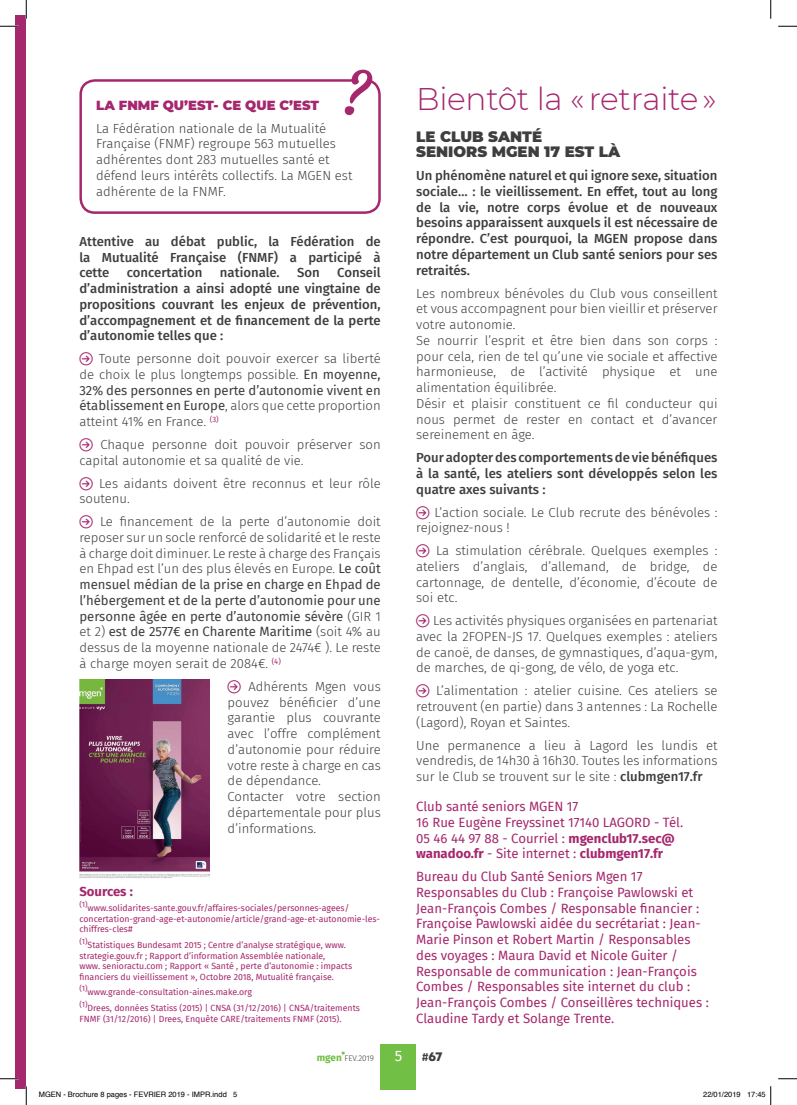
<style>
.page{position:relative;width:797px;height:1105px;background:#fff}
.page>*{position:absolute;margin:0;border:0;box-sizing:border-box;transform-origin:0 0}
.t1{font:300 31.25px "Montserrat";letter-spacing:-.01em;color:#a5276d}
.t2{font:900 15px/15px "Montserrat";color:#3e3e3f}
.t3{font:15px "Fira Sans";color:#fff}
.t4{font:300 13.12px/15.8px "Fira Sans";color:#3e3e3f}
.t5{font:500 13.12px/15.8px "Fira Sans";color:#3e3e3f;text-align:justify}
.t6{font:13.12px/15.8px "Fira Sans";color:#a5276d}
.t7{font:900 13.12px "Montserrat";color:#a5276d}
.t8{font:700 13.12px "Fira Sans";color:#a5276d}
.t9{font:12.88px "Mont Heavy DEMO";color:#3e3e3f}
.t10{font:8.75px/10.5px "Fira Sans";color:#a5276d}
.t11{font:300 8.12px "Fira Sans";color:#3e3e3f}
.t12{font:7.62px "Fira Sans";color:#a5276d}
.t13{font:7.5px "Helvetica";color:#000}
.s1{font-family:"Arrowstfb";font-weight:400;color:#a5276d}
.s2{font-weight:500}
.s3{font-weight:700}
.s4{font-weight:400}
.s5{font-weight:700;font-size:10px;color:#71bf44}
.s6{font-family:"Fira Sans";font-weight:500;font-size:11.62px}
</style>
<div class="page">
<div style="left:79px;top:79px;width:302px;height:135px;border:2px solid #a5276d;border-radius:14px"></div>
<svg style="left:345px;top:70px;width:27px;height:45px"></svg>
<div style="left:16px;top:16px;width:10px;height:1073px;background:#a5276d"></div>
<img style="left:79px;top:679px;width:131px;height:199px">
<div style="left:381px;top:1044px;width:35px;height:45px;background:#71bf44"></div>
<svg style="left:341px;top:1051px;width:4px;height:4px"></svg>
<svg style="left:0;top:25px;width:19px;height:2px"></svg>
<svg style="left:778px;top:25px;width:19px;height:2px"></svg>
<svg style="left:0;top:1078px;width:19px;height:1px"></svg>
<svg style="left:778px;top:1078px;width:19px;height:1px"></svg>
<svg style="left:25px;top:0;width:2px;height:19px"></svg>
<svg style="left:25px;top:1086px;width:2px;height:19px"></svg>
<svg style="left:770px;top:0;width:1px;height:19px"></svg>
<svg style="left:770px;top:1086px;width:1px;height:19px"></svg>
<h1 class="t1" style="left:416px;top:77px;width:302px">Bientôt la « retraite»</h1>
<p class="t2" style="left:416px;top:129px;width:206px">LE CLUB SANTÉ<br>SENIORS MGEN 17 EST LÀ</p>
<p class="t5" style="left:416px;top:167px;width:303px">Un phénomène naturel et qui ignore sexe, situation sociale… : le vieillissement. En effet, tout au long de la vie, notre corps évolue et de nouveaux besoins apparaissent auxquels il est nécessaire de répondre. C’est pourquoi, la MGEN propose dans notre département un Club santé seniors pour ses retraités.</p>
<p class="t4" style="left:416px;top:285px;width:303px">Les nombreux bénévoles du Club vous conseillent et vous accompagnent pour bien vieillir et préserver votre autonomie.<br>Se nourrir l’esprit et être bien dans son corps : pour cela, rien de tel qu’une vie sociale et affective harmonieuse, de l’activité physique et une alimentation équilibrée.<br>Désir et plaisir constituent ce fil conducteur qui nous permet de rester en contact et d’avancer sereinement en âge.</p>
<p class="t5" style="left:416px;top:449px;width:303px">Pour adopter des comportements de vie bénéfiques à la santé, les ateliers sont développés selon les quatre axes suivants :</p>
<p class="t4" style="left:416px;top:504px;width:303px"><span class="s1">N</span> L’action sociale. Le Club recrute des bénévoles : rejoignez-nous !</p>
<p class="t4" style="left:416px;top:543px;width:303px;text-align:justify"><span class="s1">N</span> La stimulation cérébrale. Quelques exemples : ateliers d’anglais, d’allemand, de bridge, de cartonnage, de dentelle, d’économie, d’écoute de soi etc.</p>
<p class="t4" style="left:416px;top:613px;width:303px;text-align:justify"><span class="s1">N</span> Les activités physiques organisées en partenariat avec la 2FOPEN-JS 17. Quelques exemples : ateliers de canoë, de danses, de gymnastiques, d’aqua-gym, de marches, de qi-gong, de vélo, de yoga etc.</p>
<p class="t4" style="left:416px;top:683px;width:303px;text-align:justify"><span class="s1">N</span> L’alimentation : atelier cuisine. Ces ateliers se retrouvent (en partie) dans 3 antennes : La Rochelle (Lagord), Royan et Saintes.</p>
<p class="t4" style="left:416px;top:737px;width:303px;text-align:justify">Une permanence a lieu à Lagord les lundis et vendredis, de 14h30 à 16h30. Toutes les informations sur le Club se trouvent sur le site : <span class="s2">clubmgen17.fr</span></p>
<p class="t6" style="left:416px;top:798px;width:268px">Club santé seniors MGEN 17<br>16 Rue Eugène Freyssinet 17140 LAGORD - Tél.<br>05 46 44 97 88 - Courriel : <span class="s3">mgenclub17.sec@ wanadoo.fr</span> - Site internet : <span class="s3">clubmgen17.fr</span></p>
<p class="t6" style="left:416px;top:868px;width:294px">Bureau du Club Santé Seniors Mgen 17<br>Responsables du Club : Françoise Pawlowski et Jean-François Combes / Responsable financier :<br>Françoise Pawlowski aidée du secrétariat : Jean-Marie Pinson et Robert Martin / Responsables des voyages : Maura David et Nicole Guiter / Responsable de communication : Jean-François Combes / Responsables site internet du club :<br>Jean-François Combes / Conseillères techniques :<br>Claudine Tardy et Solange Trente.</p>
<p class="t7" style="left:96px;top:95px;width:224px">LA FNMF QU’EST- CE QUE C’EST</p>
<p class="t4" style="left:96px;top:120px;width:258px">La Fédération nationale de la Mutualité Française (FNMF) regroupe 563 mutuelles adhérentes dont 283 mutuelles santé et défend leurs intérêts collectifs. La MGEN est adhérente de la FNMF.</p>
<p class="t5" style="left:79px;top:233px;width:303px">Attentive au débat public, la Fédération de la Mutualité Française (FNMF) a participé à cette</p>
<p class="t5" style="left:79px;top:264px;width:303px;text-indent:258px">Conseil d’administration a ainsi adopté une vingtaine de propositions couvrant les enjeux de prévention, d’accompagnement et de financement de la perte d’autonomie telles que :</p>
<p class="t4" style="left:79px;top:351px;width:303px;text-align:justify"><span class="s1">N</span> Toute personne doit pouvoir exercer sa liberté de choix le plus longtemps possible. <span class="s4">En moyenne, 32% des personnes en perte d’autonomie vivent en établissement en Europe</span>, alors que cette proportion atteint 41% en France. <sup>(3)</sup></p>
<p class="t4" style="left:79px;top:436px;width:303px"><span class="s1">N</span> Chaque personne doit pouvoir préserver son capital autonomie et sa qualité de vie.</p>
<p class="t4" style="left:79px;top:475px;width:303px"><span class="s1">N</span> Les aidants doivent être reconnus et leur rôle soutenu.</p>
<p class="t4" style="left:79px;top:514px;width:303px;text-align:justify"><span class="s1">N</span> Le financement de la perte d’autonomie doit reposer sur un socle renforcé de solidarité et le reste à charge doit diminuer. Le reste à charge des Français en Ehpad est l’un des plus élevés en Europe. <span class="s4">Le coût mensuel médian de la prise en charge en Ehpad de l’hébergement et de la perte d’autonomie pour une personne âgée en perte d’autonomie sévère</span> (GIR 1 et 2) <span class="s4">est de 2577€ en Charente Maritime</span> (soit 4% au dessus de la moyenne nationale de 2474€ ). Le reste à charge moyen serait de 2084€. <sup>(4)</sup></p>
<p class="t4" style="left:228px;top:678px;width:155px"><span class="s1">N</span> Adhérents Mgen vous pouvez bénéficier d’une garantie plus couvrante avec l’offre complément d’autonomie pour réduire votre reste à charge en cas de dépendance.<br>Contacter votre section départementale pour plus d’informations.</p>
<p class="t5" style="left:127px;top:264px;width:77px">concertation</p>
<p class="t5" style="left:220px;top:264px;width:61px">nationale.</p>
<p class="t5" style="left:297px;top:264px;width:24px">Son</p>
<p class="t8" style="left:79px;top:880px;width:55px">Sources :</p>
<p class="t12" style="left:79px;top:898px;width:10px">(1)</p>
<p class="t10" style="left:79px;top:903px;width:302px;text-indent:8px">www.solidarites-sante.gouv.fr/affaires-sociales/personnes-agees/ concertation-grand-age-et-autonomie/article/grand-age-et-autonomie-les&shy;chiffres-cles#</p>
<p class="t12" style="left:79px;top:935px;width:10px">(1)</p>
<p class="t10" style="left:79px;top:939px;width:274px;text-indent:8px">Statistiques Bundesamt 2015 ; Centre d’analyse stratégique, www. strategie.gouv.fr ; Rapport d’information Assemblée nationale,<br>www. senioractu.com ; Rapport « Santé , perte d’autonomie : impacts financiers du vieillissement », Octobre 2018, Mutualité française.</p>
<p class="t12" style="left:79px;top:982px;width:10px">(1)</p>
<p class="t10" style="left:88px;top:987px;width:166px">www.grande-consultation-aines.make.org</p>
<p class="t12" style="left:79px;top:998px;width:10px">(1)</p>
<p class="t10" style="left:79px;top:1002px;width:282px;text-indent:8px">Drees, données Statiss (2015) | CNSA (31/12/2016) | CNSA/traitements<br>FNMF (31/12/2016) | Drees, Enquête CARE/traitements FNMF (2015).</p>
<p class="t11" style="left:317px;top:1052px;width:59px"><span class="s5">mgen</span> FEV.2019</p>
<p class="t3" style="left:395px;top:1044px;width:9px">5</p>
<p class="t9" style="left:422px;top:1049px;width:22px"><span class="s6">#</span>67</p>
<p class="t13" style="left:39px;top:1089px;width:200px">MGEN - Brochure 8 pages - FEVRIER 2019 - IMPR.indd 5</p>
<p class="t13" style="left:703px;top:1089px;width:64px">22/01/2019 17:45</p>
</div>
